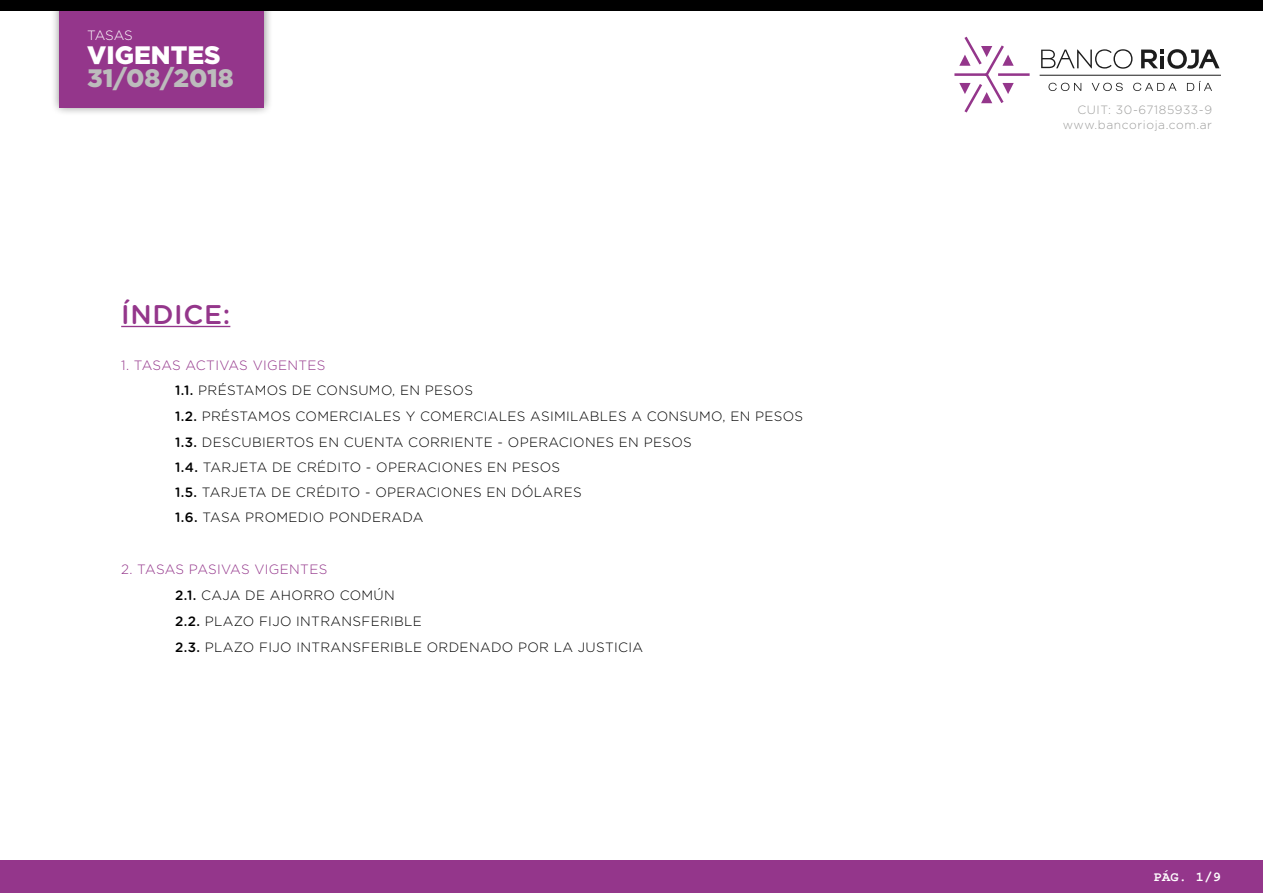
<style>
.page{position:relative;width:1263px;height:893px;background:#fff}
.page>*{position:absolute;margin:0;border:0;box-sizing:border-box;transform-origin:0 0}
.t1{font:500 27px "Gotham Rounded";letter-spacing:.025em;color:#94368b}
.t2{font:900 25.2px "Gotham HTF";color:#bcbcbc}
.t3{font:900 25.2px "Gotham HTF";color:#fff}
.t4{font:300 13.5px/25.2px "Gotham HTF";letter-spacing:.025em;color:#000}
.t5{font:300 13.5px "Gotham HTF";letter-spacing:.025em;color:#94368b}
.t6{font:700 13.5px "Courier New";color:#fff}
.t7{font:300 13.5px "Gotham HTF";letter-spacing:-.015em;color:#fff}
.t8{font:300 12px/14.4px "Gotham HTF";letter-spacing:.05em;color:#9d9d9c;text-align:right}
.s1{font-family:"Gotham Rounded";font-weight:500}
</style>
<div class="page">
<div style="left:0;top:860px;width:1263px;height:33px;background:#94368b"></div>
<hr style="left:121px;top:326px;width:109px;height:1px;background:#94368b">
<div style="left:50px;top:0;width:223px;height:117px;background:#000;opacity:.48"></div>
<div style="left:60px;top:0;width:204px;height:107px;background:#94368b"></div>
<div style="left:0;top:0;width:1263px;height:11px;background:#000"></div>
<svg style="left:954px;top:36px;width:76px;height:77px"></svg>
<hr style="left:1040px;top:75px;width:181px;height:1px;background:#1c1c1c">
<svg style="left:1048px;top:83px;width:33px;height:8px"></svg>
<svg style="left:1092px;top:83px;width:31px;height:8px"></svg>
<svg style="left:1133px;top:83px;width:43px;height:8px"></svg>
<svg style="left:1187px;top:81px;width:25px;height:10px"></svg>
<svg style="left:1141px;top:49px;width:78px;height:20px"></svg>
<svg style="left:1041px;top:49px;width:91px;height:20px"></svg>
<p class="t7" style="left:87px;top:28px;width:47px">TASAS</p>
<h2 class="t3" style="left:87px;top:40px;width:135px">VIGENTES</h2>
<h2 class="t2" style="left:87px;top:64px;width:148px">31/08/2018</h2>
<h1 class="t1" style="left:121px;top:295px;width:111px">ÍNDICE:</h1>
<p class="t5" style="left:121px;top:358px;width:206px">1. TASAS ACTIVAS VIGENTES</p>
<p class="t4" style="left:175px;top:378px;width:299px"><span class="s1">1.1.</span> PRÉSTAMOS DE CONSUMO, EN PESOS</p>
<p class="t4" style="left:175px;top:404px;width:629px"><span class="s1">1.2.</span> PRÉSTAMOS COMERCIALES Y COMERCIALES ASIMILABLES A CONSUMO, EN PESOS</p>
<p class="t4" style="left:175px;top:429px;width:518px"><span class="s1">1.3.</span> DESCUBIERTOS EN CUENTA CORRIENTE - OPERACIONES EN PESOS</p>
<p class="t4" style="left:175px;top:454px;width:408px"><span class="s1">1.4.</span> TARJETA DE CRÉDITO - OPERACIONES EN PESOS<br><span class="s1">1.5.</span> TARJETA DE CRÉDITO - OPERACIONES EN DÓLARES<br><span class="s1">1.6.</span> TASA PROMEDIO PONDERADA</p>
<p class="t5" style="left:121px;top:562px;width:208px">2. TASAS PASIVAS VIGENTES</p>
<p class="t4" style="left:175px;top:582px;width:221px"><span class="s1">2.1.</span> CAJA DE AHORRO COMÚN</p>
<p class="t4" style="left:175px;top:608px;width:469px;line-height:26px"><span class="s1">2.2.</span> PLAZO FIJO INTRANSFERIBLE<br><span class="s1">2.3.</span> PLAZO FIJO INTRANSFERIBLE ORDENADO POR LA JUSTICIA</p>
<p class="t8" style="left:1063px;top:103px;width:151px">CUIT: 30-67185933-9 www.bancorioja.com.ar</p>
<p class="t6" style="left:1153px;top:868px;width:69px">PÁG. 1/9</p>
</div>
